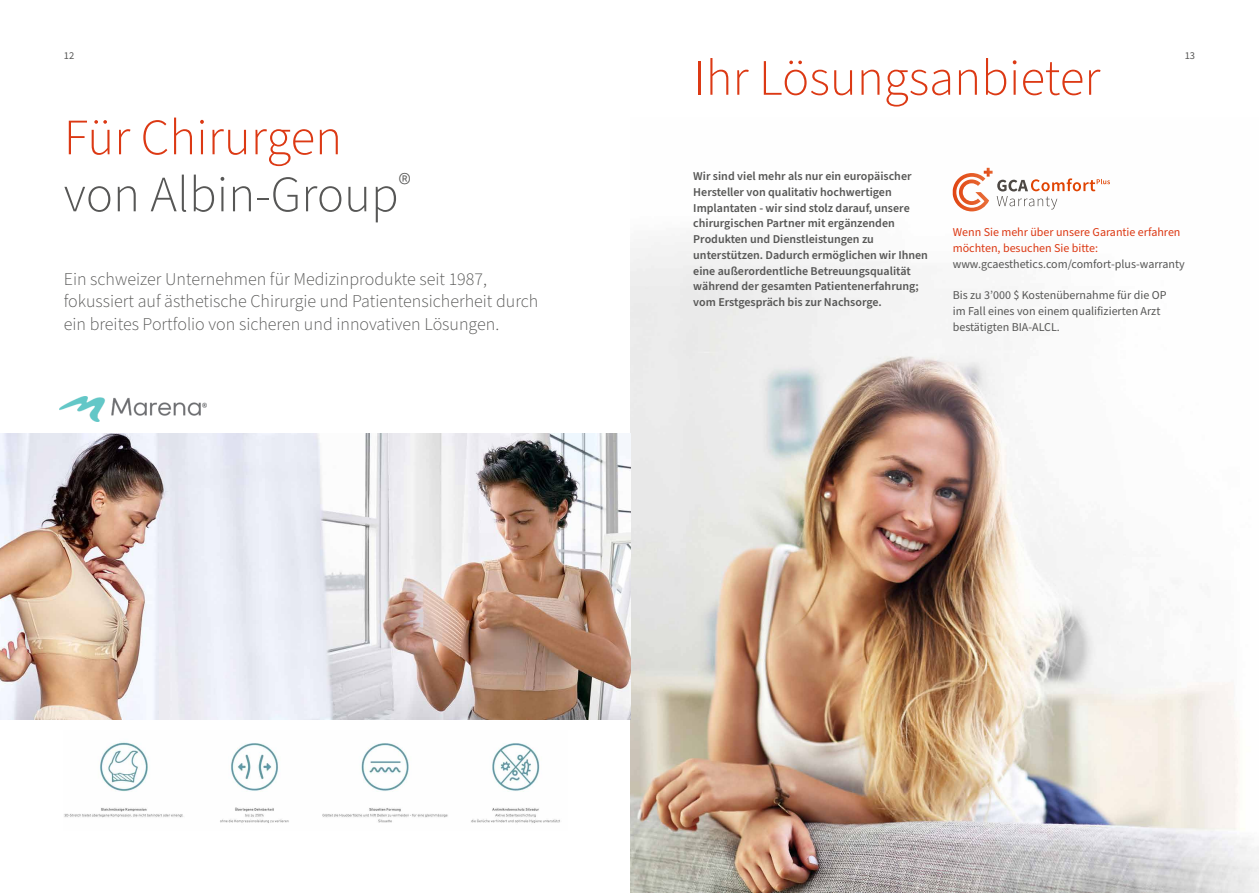
<style>
.page{position:relative;width:1259px;height:893px;background:#fff}
.page>*{position:absolute;margin:0;border:0;box-sizing:border-box;transform-origin:0 0}
.t1{font:300 51px/57px "Source Sans Pro";color:#575756}
.t2{font:300 51px "Source Sans Pro";color:#dc3914}
.t3{font:300 18px/22.5px "Source Sans Pro";color:#575756}
.t4{font:600 12px/15.8px "Source Sans Pro";color:#575756}
.t5{font:12px/15.8px "Source Sans Pro";color:#575756}
.t6{font:12px/15.8px "Source Sans Pro";color:#dc3914}
.t7{font:10.5px "Source Sans Pro";color:#575756}
.s1{color:#dc3914}
</style>
<div class="page">
<img style="left:630px;top:167px;width:629px;height:726px">
<img style="left:952px;top:173px;width:37px;height:38px">
<svg style="left:983px;top:168px;width:127px;height:42px"></svg>
<img style="left:0;top:434px;width:630px;height:285px">
<img style="left:60px;top:396px;width:147px;height:26px">
<img style="left:64px;top:742px;width:496px;height:81px">
<p class="t7" style="left:64px;top:48px;width:12px">12</p>
<p class="t7" style="left:1184px;top:48px;width:12px">13</p>
<h1 class="t2" style="left:693px;top:44px;width:408px">Ihr Lösungsanbieter</h1>
<h1 class="t1" style="left:64px;top:110px;width:348px"><span class="s1">Für Chirurgen </span>von Albin-Group<sup>®</sup></h1>
<h2 class="t3" style="left:64px;top:268px;width:476px">Ein schweizer Unternehmen für Medizinprodukte seit 1987, fokussiert auf ästhetische Chirurgie und Patientensicherheit durch ein breites Portfolio von sicheren und innovativen Lösungen.</h2>
<p class="t4" style="left:693px;top:169px;width:236px">Wir sind viel mehr als nur ein europäischer Hersteller von qualitativ hochwertigen Implantaten - wir sind stolz darauf, unsere chirurgischen Partner mit ergänzenden Produkten und Dienstleistungen zu unterstützen. Dadurch ermöglichen wir Ihnen eine außerordentliche Betreuungsqualität während der gesamten Patientenerfahrung; vom Erstgespräch bis zur Nachsorge.</p>
<p class="t6" style="left:952px;top:225px;width:229px">Wenn Sie mehr über unsere Garantie erfahren möchten, besuchen Sie bitte:</p>
<p class="t5" style="left:952px;top:256px;width:233px">www.gcaesthetics.com/comfort-plus-warranty</p>
<p class="t5" style="left:952px;top:288px;width:215px">Bis zu 3’000 $ Kostenübernahme für die OP im Fall eines von einem qualifizierten Arzt bestätigten BIA-ALCL.</p>
</div>
